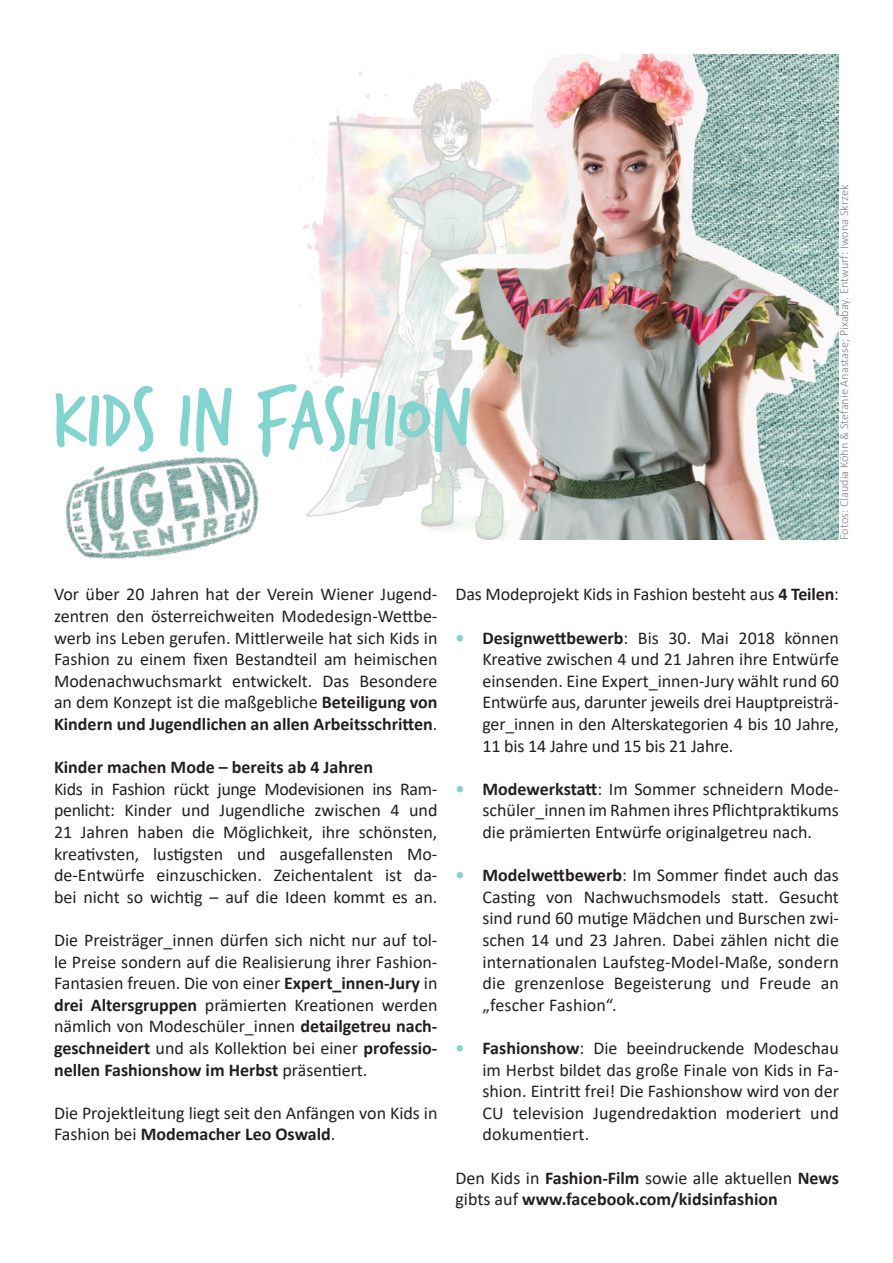
<style>
.page{position:relative;width:893px;height:1263px;background:#fff}
.page>*{position:absolute;margin:0;border:0;box-sizing:border-box;transform-origin:0 0}
.t1{font:87px "Trash Hand";color:#83d4cf}
.t2{font:18px/21.6px "Calibri";color:#231f20;text-align:justify}
.t3{font:700 18px/21.6px "Calibri";color:#231f20}
.t4{font:300 12.3px "Calibri";color:#808285}
.s1{font-weight:700}
.s2{font-weight:700;color:#83d4cf}
.s3{font-weight:400}
</style>
<div class="page">
<img style="left:295px;top:54px;width:544px;height:485px">
<img style="left:65px;top:457px;width:194px;height:102px">
<p class="t1" style="left:54px;top:376px;width:420px">KIDS IN FASHION</p>
<p class="t4" style="left:836px;top:540px;width:357px;rotate:-90deg">Fotos: Claudia Köhn &amp; Stefanie Anastase; Pixabay. Entwurf: Iwona Skrzek</p>
<p class="t2" style="left:54px;top:583px;width:385px">Vor über 20 Jahren hat der Verein Wiener Jugend&shy;zentren den österreichweiten Modedesign-Wettbe&shy;werb ins Leben gerufen. Mittlerweile hat sich Kids in Fashion zu einem fixen Bestandteil am heimischen Modenachwuchsmarkt entwickelt. Das Besondere an dem Konzept ist die maßgebliche <span class="s1">Beteiligung von Kindern und Jugendlichen an allen Arbeitsschritten</span>.</p>
<p class="t3" style="left:54px;top:756px;width:320px">Kinder machen Mode – bereits ab 4 Jahren</p>
<p class="t2" style="left:54px;top:777px;width:385px">Kids in Fashion rückt junge Modevisionen ins Ram&shy;penlicht: Kinder und Jugendliche zwischen 4 und 21 Jahren haben die Möglichkeit, ihre schönsten, kreativsten, lustigsten und ausgefallensten Mo&shy;de-Entwürfe einzuschicken. Zeichentalent ist da&shy;bei nicht so wichtig – auf die Ideen kommt es an.</p>
<p class="t2" style="left:54px;top:929px;width:385px">Die Preisträger_innen dürfen sich nicht nur auf tol&shy;le Preise sondern auf die Realisierung ihrer Fashion-Fantasien freuen. Die von einer <span class="s1">Expert_innen-Jury</span> in <span class="s1">drei Altersgruppen</span> prämierten Kreationen werden nämlich von Modeschüler_innen <span class="s1">detailgetreu nach&shy;geschneidert</span> und als Kollektion bei einer <span class="s1">professio&shy;nellen Fashionshow im Herbst</span> präsentiert.</p>
<p class="t2" style="left:54px;top:1101px;width:385px">Die Projektleitung liegt seit den Anfängen von Kids in<br>Fashion bei <span class="s1">Modemacher Leo Oswald</span>.</p>
<p class="t2" style="left:455px;top:583px;width:385px">Das Modeprojekt Kids in Fashion besteht aus <span class="s1">4 Teilen</span>:</p>
<p class="t2" style="left:482px;top:626px;width:358px;text-indent:-27px"><span class="s2">•</span> <span class="s1">Designwettbewerb</span>: Bis 30. Mai 2018 können Kreative zwischen 4 und 21 Jahren ihre Entwürfe einsenden. Eine Expert_innen-Jury wählt rund 60<br>Entwürfe aus, darunter jeweils drei Hauptpreisträ&shy;ger_innen in den Alterskategorien 4 bis 10 Jahre, 11 bis 14 Jahre und 15 bis 21 Jahre.</p>
<p class="t2" style="left:482px;top:777px;width:358px;text-indent:-27px"><span class="s2">•</span> <span class="s1">Modewerkstatt</span>: Im Sommer schneidern Mode&shy;schüler_innen im Rahmen ihres Pflichtpraktikums die prämierten Entwürfe originalgetreu nach.</p>
<p class="t2" style="left:482px;top:864px;width:358px;text-indent:-27px"><span class="s2">•</span> <span class="s1">Modelwettbewerb</span>: Im Sommer findet auch das Casting von Nachwuchsmodels statt. Gesucht sind rund 60 mutige Mädchen und Burschen zwi&shy;schen 14 und 23 Jahren. Dabei zählen nicht die internationalen Laufsteg-Model-Maße, sondern die grenzenlose Begeisterung und Freude an „fescher Fashion“.</p>
<p class="t2" style="left:482px;top:1037px;width:358px;text-indent:-27px"><span class="s2">•</span> <span class="s1">Fashionshow</span>: Die beeindruckende Modeschau im Herbst bildet das große Finale von Kids in Fa&shy;shion. Eintritt frei! Die Fashionshow wird von der CU television Jugendredaktion moderiert und dokumentiert.</p>
<p class="t3" style="left:455px;top:1166px;width:385px"><span class="s3">Den Kids in</span> Fashion-Film <span class="s3">sowie alle aktuellen</span> News <span class="s3">gibts auf</span> www.facebook.com/kidsinfashion</p>
</div>
